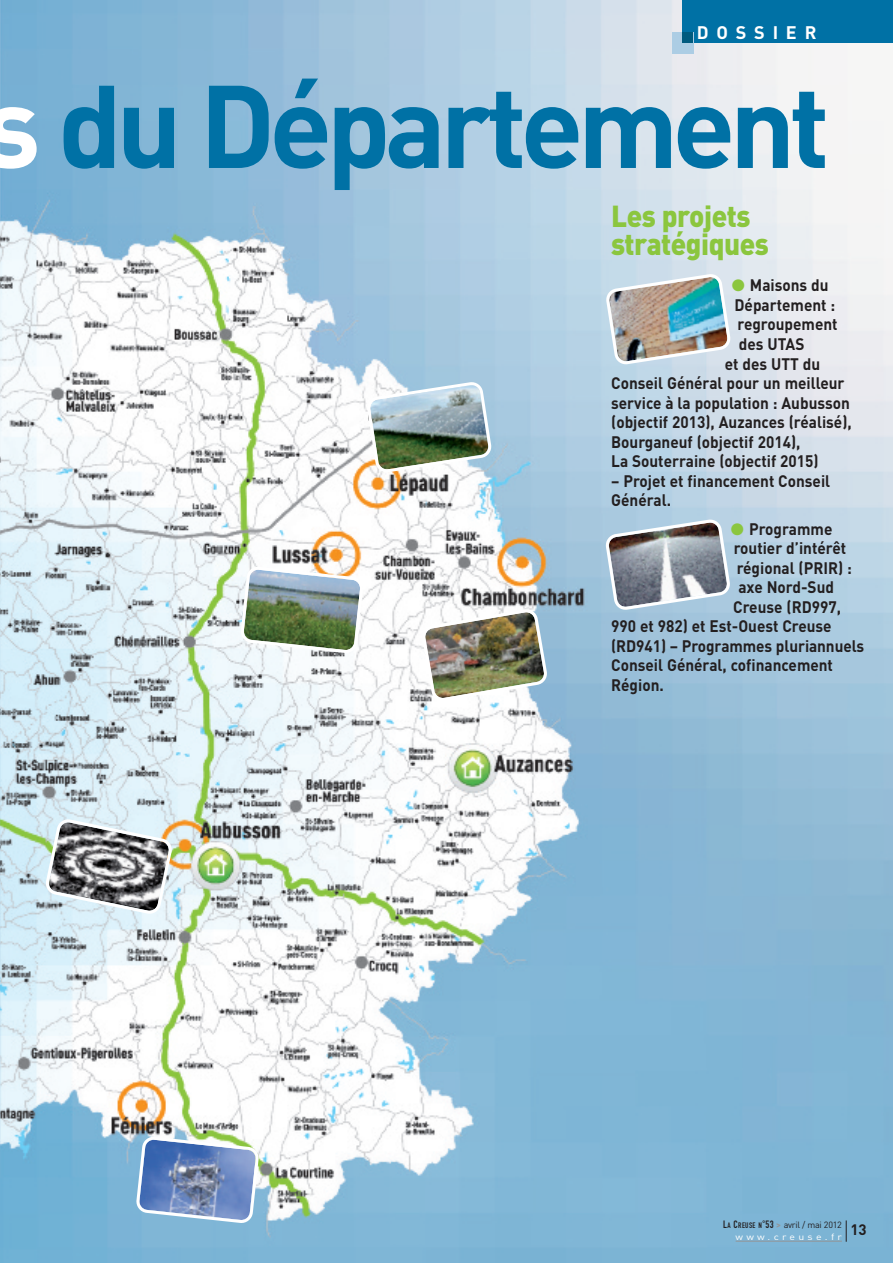
<style>
.page{position:relative;width:893px;height:1263px;background:#fff}
.page>*{position:absolute;margin:0;border:0;box-sizing:border-box;transform-origin:0 0}
.t1{font:700 115.5px "DIN";letter-spacing:-.055em;color:#0071a5}
.t2{font:900 30px/28.5px "DIN";letter-spacing:-.015em;color:#8bc63e;scale:.93 1}
.t3{font:700 18px "DIN";letter-spacing:.435em;color:#fff}
.t4{font:700 16.5px/19.5px "DIN";color:#231f20;scale:.93 1}
.t5{font:9px/12px "DIN";letter-spacing:-.025em;color:#231f20}
.s1{color:#fff}
.s2{color:#8bc63e}
.s3{font-family:"DIN Engschrift";font-size:10.5px}
.s4{font-family:"DIN Engschrift";font-size:7.8px}
.s5{font-weight:700;color:#939598}
</style>
<div class="page">
<img style="left:0;top:0;width:893px;height:1263px">
<hr style="left:736px;top:1241px;width:106px;height:1px;background:#939598">
<svg style="left:846px;top:1220px;width:1px;height:22px"></svg>
<div style="left:682px;top:0;width:211px;height:43px;background:#0071a5"></div>
<div style="left:672px;top:32px;width:21px;height:21px;background:#accde4"></div>
<div style="left:682px;top:32px;width:11px;height:11px;background:#005b7f"></div>
<img style="left:605px;top:273px;width:126px;height:92px">
<svg style="left:605px;top:519px;width:126px;height:92px;background:#99a2ac"></svg>
<img style="left:366px;top:381px;width:126px;height:92px">
<svg style="left:45px;top:818px;width:128px;height:97px;background:#9ea3a5"></svg>
<svg style="left:136px;top:1136px;width:123px;height:87px;background:#809bc3"></svg>
<img style="left:421px;top:608px;width:127px;height:94px">
<img style="left:240px;top:566px;width:124px;height:88px">
<p class="t3" style="left:697px;top:22px;width:121px">DOSSIER</p>
<h1 class="t1" style="left:-17px;top:58px;width:848px"><span class="s1">s</span> du Département</h1>
<h2 class="t2" style="left:611px;top:201px;width:171px">Les projets stratégiques</h2>
<p class="t4" style="left:732px;top:275px;width:106px"><span class="s2">●</span> Maisons du</p>
<p class="t4" style="left:734px;top:295px;width:110px">Département :</p>
<p class="t4" style="left:737px;top:314px;width:109px">regroupement</p>
<p class="t4" style="left:739px;top:334px;width:72px">des UTAS</p>
<p class="t4" style="left:725px;top:353px;width:104px">et des UTT du</p>
<p class="t4" style="left:611px;top:373px;width:252px">Conseil Général pour un meilleur</p>
<p class="t4" style="left:611px;top:392px;width:258px">service à la population : Aubusson</p>
<p class="t4" style="left:611px;top:412px;width:260px">(objectif 2013), Auzances (réalisé),</p>
<p class="t4" style="left:611px;top:431px;width:205px">Bourganeuf (objectif 2014),</p>
<p class="t4" style="left:611px;top:451px;width:225px">La Souterraine (objectif 2015)</p>
<p class="t4" style="left:611px;top:470px;width:237px">– Projet et financement Conseil<br>Général.</p>
<p class="t4" style="left:731px;top:518px;width:111px"><span class="s2">●</span> Programme</p>
<p class="t4" style="left:734px;top:538px;width:122px">routier d’intérêt</p>
<p class="t4" style="left:737px;top:557px;width:125px">régional (PRIR) :</p>
<p class="t4" style="left:738px;top:577px;width:104px">axe Nord-Sud</p>
<p class="t4" style="left:733px;top:596px;width:117px">Creuse (RD997,</p>
<p class="t4" style="left:611px;top:616px;width:239px">990 et 982) et Est-Ouest Creuse</p>
<p class="t4" style="left:611px;top:635px;width:274px">(RD941) – Programmes pluriannuels</p>
<p class="t4" style="left:611px;top:655px;width:240px">Conseil Général, cofinancement</p>
<p class="t4" style="left:611px;top:674px;width:58px">Région.</p>
<p class="t5" style="left:735px;top:1218px;width:133px;text-indent:-12px"><span class="s3">L</span><span class="s4">A</span> <span class="s3">C</span><span class="s4">REUSE N</span><span class="s3">°53</span> <span class="s5">&gt;</span> avril / mai 2012 <span class="s1">www.creuse.fr</span> <sup>13</sup></p>
</div>
